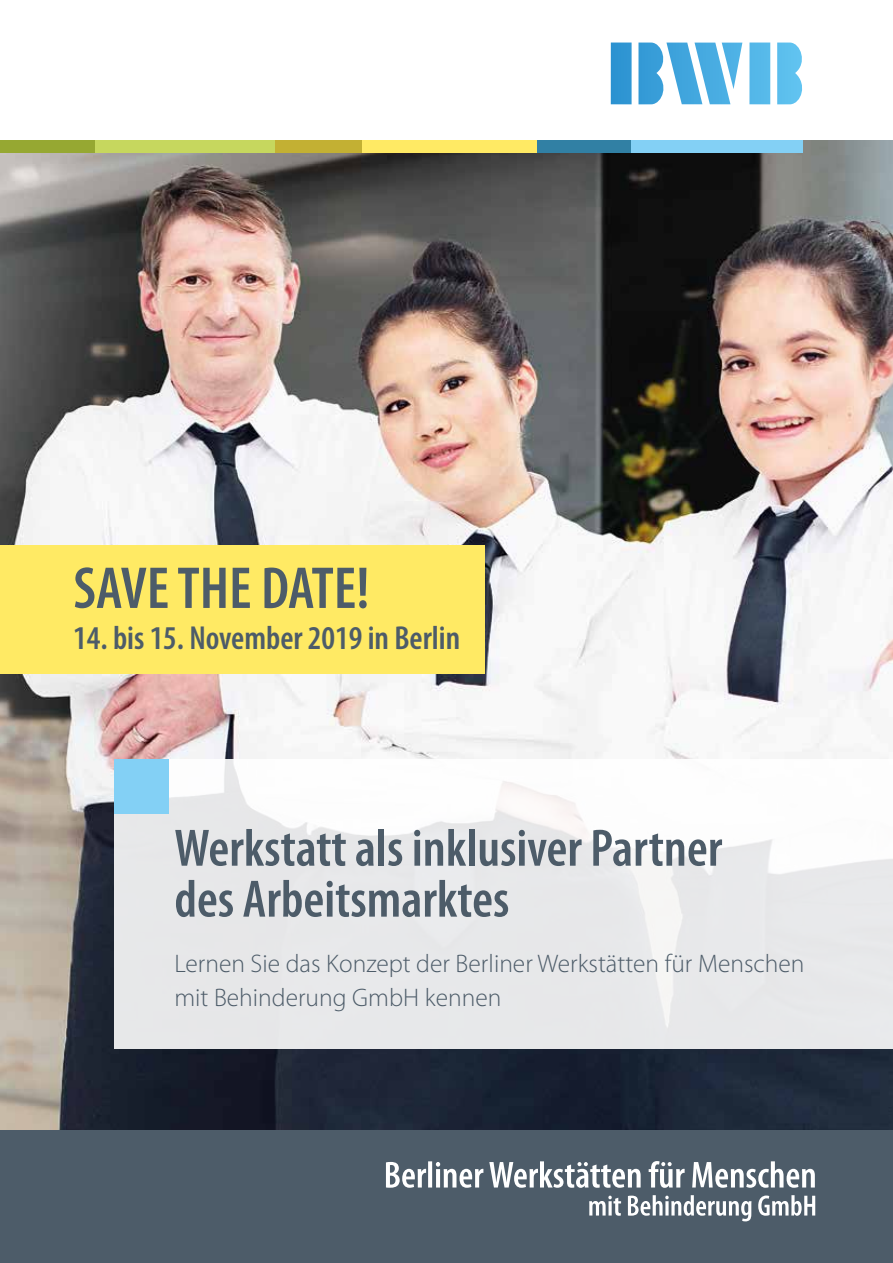
<style>
.page{position:relative;width:893px;height:1263px;background:#fff}
.page>*{position:absolute;margin:0;border:0;box-sizing:border-box;transform-origin:0 0}
.t1{font:600 condensed 59.7px "Myriad Pro";color:#4d5c69}
.t2{font:600 condensed 53.1px/51px "Myriad Pro";color:#4d5c69}
.t3{font:600 condensed 33.45px "Myriad Pro";color:#4d5c69}
.t4{font:300 25.5px/33.9px "Myriad Pro";color:#4d5c69}
</style>
<div class="page">
<img style="left:0;top:140px;width:893px;height:991px">
<div style="left:630px;top:140px;width:172px;height:13px;background:#83d0f5"></div>
<div style="left:537px;top:140px;width:93px;height:13px;background:#3180a4"></div>
<div style="left:362px;top:140px;width:175px;height:13px;background:#ffea64"></div>
<div style="left:273px;top:140px;width:89px;height:13px;background:#c3b033"></div>
<div style="left:94px;top:140px;width:181px;height:13px;background:#c6d75e"></div>
<div style="left:0;top:140px;width:94px;height:13px;background:#96a832"></div>
<div style="left:114px;top:759px;width:779px;height:290px;background:linear-gradient(to bottom,#f9f9f9,#e1e2e4)"></div>
<div style="left:114px;top:759px;width:54px;height:55px;background:#83d0f5"></div>
<svg style="left:611px;top:43px;width:192px;height:61px"></svg>
<div style="left:0;top:1131px;width:893px;height:132px;background:#4d5c69"></div>
<div style="left:0;top:546px;width:485px;height:128px;background:#ffea64"></div>
<svg style="left:589px;top:1195px;width:226px;height:26px"></svg>
<svg style="left:386px;top:1161px;width:429px;height:27px"></svg>
<h1 class="t1" style="left:73px;top:555px;width:298px">SAVE THE DATE!</h1>
<h3 class="t3" style="left:73px;top:619px;width:388px">14. bis 15. November 2019 in Berlin</h3>
<h2 class="t2" style="left:174px;top:823px;width:549px">Werkstatt als inklusiver Partner des Arbeitsmarktes</h2>
<p class="t4" style="left:174px;top:946px;width:632px">Lernen Sie das Konzept der Berliner Werkstätten für Menschen mit Behinderung GmbH kennen</p>
</div>
